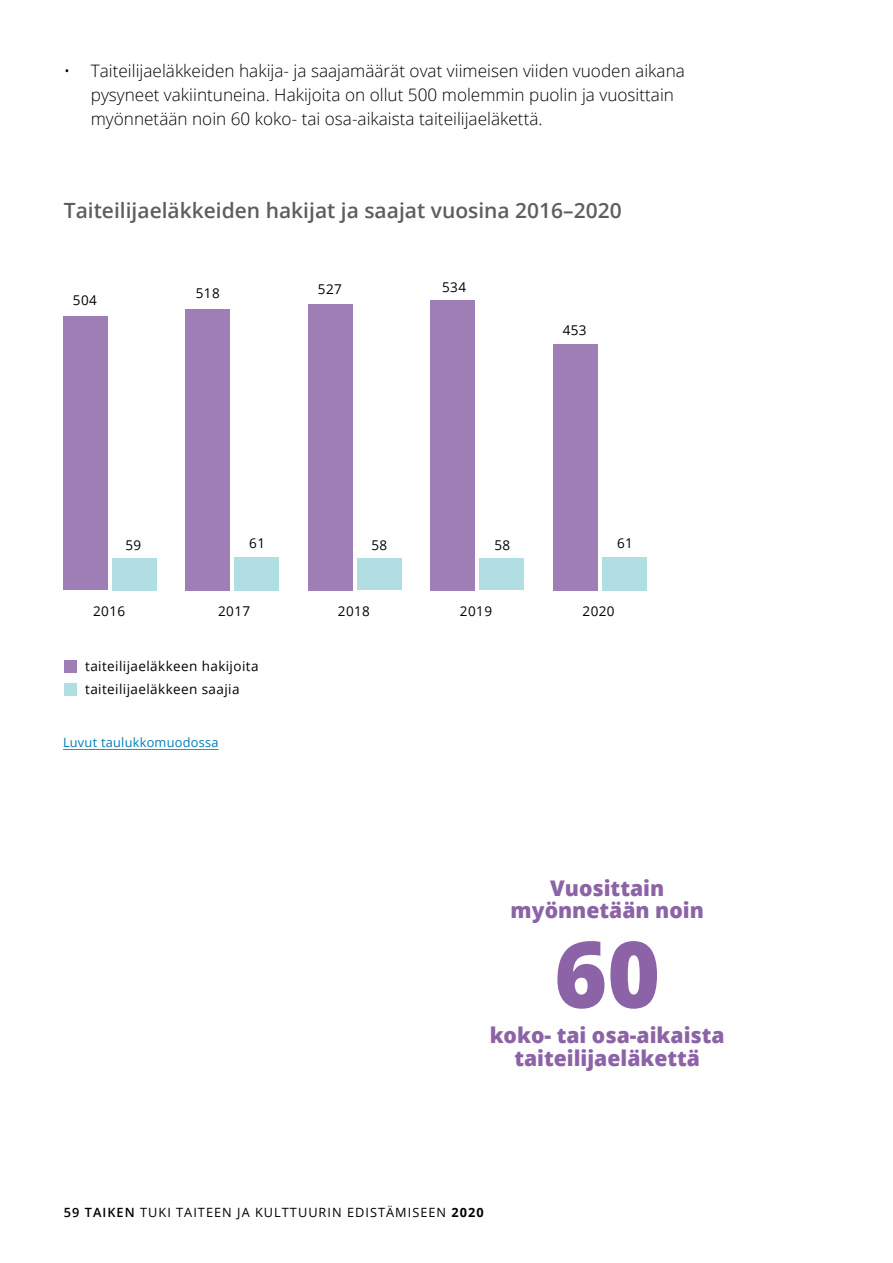
<style>
.page{position:relative;width:893px;height:1263px;background:#fff}
.page>*{position:absolute;margin:0;border:0;box-sizing:border-box;transform-origin:0 0}
.t1{font:800 92.1px "Open Sans";color:#8c63a6}
.t2{font:800 21.6px/22.5px "Open Sans";color:#8c63a6;text-align:center}
.H3_Graafin_otsikko_e{font:600 21px "Open Sans";color:#5f5e5e}
.t3{font:300 17.1px/24px "Open Sans";color:#000}
.t4{font:13.5px/23px "Open Sans";letter-spacing:.03em;color:#000}
.t5{font:12.75px "Open Sans";letter-spacing:.08em;color:#000}
.Graafin_alaselite{font:12.75px "Open Sans";letter-spacing:.02em;color:#007db9}
.s1{font-weight:600}
.s2{font-weight:700}
</style>
<div class="page">
<hr style="left:63px;top:749px;width:156px;height:1px;background:#00a3e3">
<div style="left:64px;top:660px;width:13px;height:13px;background:#9f7db5"></div>
<div style="left:64px;top:683px;width:13px;height:13px;background:#b0dee3"></div>
<div style="left:112px;top:558px;width:44px;height:32px;background:#b0dee3"></div>
<div style="left:235px;top:557px;width:44px;height:33px;background:#b0dee3"></div>
<div style="left:357px;top:559px;width:44px;height:31px;background:#b0dee3"></div>
<div style="left:480px;top:559px;width:44px;height:31px;background:#b0dee3"></div>
<div style="left:602px;top:557px;width:44px;height:33px;background:#b0dee3"></div>
<div style="left:63px;top:316px;width:44px;height:274px;background:#9f7db5"></div>
<div style="left:186px;top:309px;width:44px;height:281px;background:#9f7db5"></div>
<div style="left:308px;top:304px;width:44px;height:286px;background:#9f7db5"></div>
<div style="left:431px;top:300px;width:44px;height:290px;background:#9f7db5"></div>
<div style="left:553px;top:344px;width:44px;height:246px;background:#9f7db5"></div>
<p class="t3" style="left:91px;top:58px;width:596px;text-indent:-27px">• Taiteilijaeläkkeiden hakija- ja saajamäärät ovat viimeisen viiden vuoden aikana pysyneet vakiintuneina. Hakijoita on ollut 500 molemmin puolin ja vuosittain myönnetään noin 60 koko- tai osa-aikaista taiteilijaeläkettä.</p>
<h3 class="H3_Graafin_otsikko_e" style="left:64px;top:196px;width:559px">Taiteilijaeläkkeiden hakijat ja saajat vuosina 2016–2020</h3>
<p class="t4" style="left:73px;top:289px;width:25px">504</p>
<p class="t4" style="left:196px;top:282px;width:25px">518</p>
<p class="t4" style="left:318px;top:277px;width:25px">527</p>
<p class="t4" style="left:442px;top:275px;width:25px">534</p>
<p class="t4" style="left:563px;top:318px;width:25px">453</p>
<p class="t4" style="left:125px;top:534px;width:17px">59</p>
<p class="t4" style="left:249px;top:531px;width:17px">61</p>
<p class="t4" style="left:371px;top:534px;width:17px">58</p>
<p class="t4" style="left:494px;top:534px;width:17px">58</p>
<p class="t4" style="left:617px;top:531px;width:17px">61</p>
<p class="t4" style="left:93px;top:599px;width:34px">2016</p>
<p class="t4" style="left:218px;top:599px;width:34px">2017</p>
<p class="t4" style="left:338px;top:599px;width:34px">2018</p>
<p class="t4" style="left:460px;top:599px;width:34px">2019</p>
<p class="t4" style="left:583px;top:599px;width:34px">2020</p>
<p class="t4" style="left:85px;top:654px;width:175px">taiteilijaeläkkeen hakijoita taiteilijaeläkkeen saajia</p>
<p class="Graafin_alaselite" style="left:63px;top:734px;width:157px">Luvut taulukkomuodossa</p>
<p class="t2" style="left:511px;top:876px;width:195px">Vuosittain myönnetään noin</p>
<h1 class="t1" style="left:554px;top:904px;width:107px">60</h1>
<p class="t2" style="left:490px;top:1023px;width:237px">koko- tai osa-aikaista taiteilijaeläkettä</p>
<p class="t5" style="left:64px;top:1204px;width:421px"><span class="s1">59 TAIKEN</span> TUKI TAITEEN JA KULTTUURIN EDISTÄMISEEN <span class="s2">2020</span></p>
</div>
